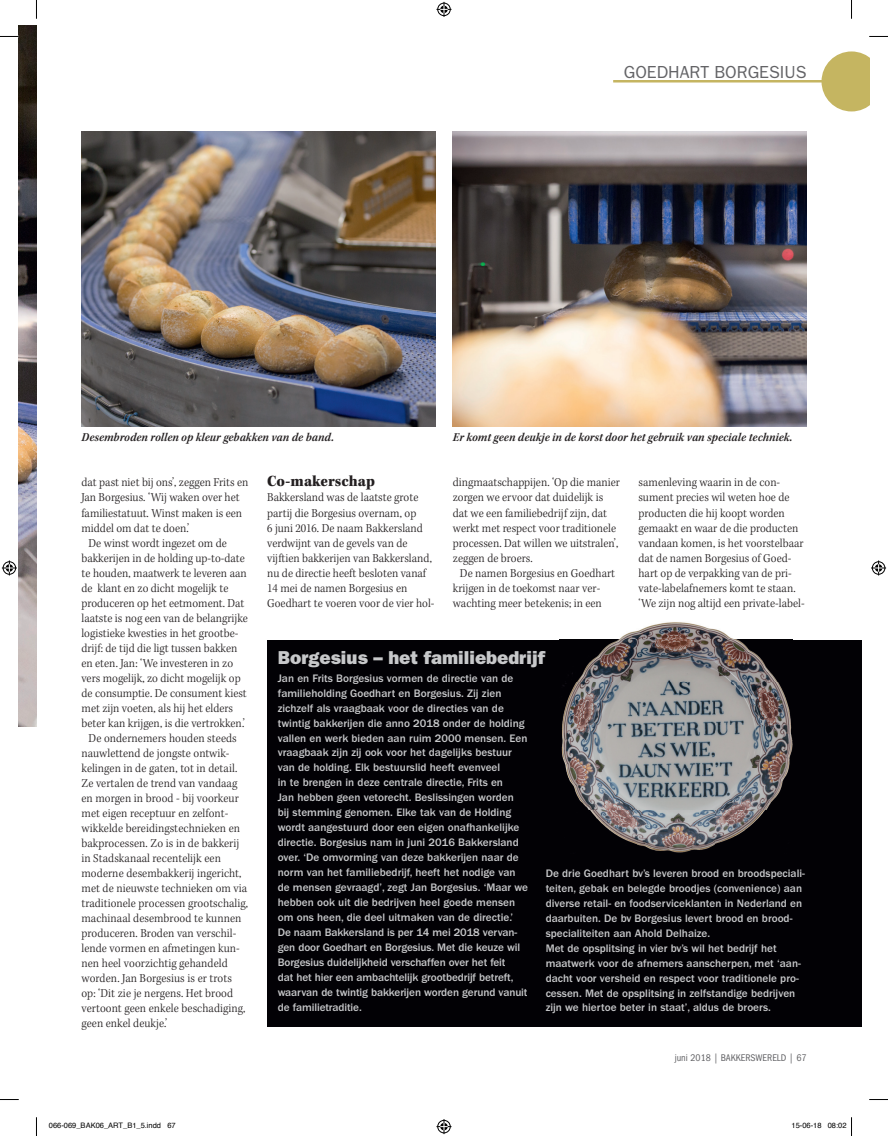
<style>
.page{position:relative;width:888px;height:1136px;background:#fff}
.page>*{position:absolute;margin:0;border:0;box-sizing:border-box;transform-origin:0 0}
.t1{font:18.75px "ITC Franklin Gothic Std Hvy";color:#c7c8ca}
.t2{font:17.5px "ITC Franklin Gothic Std";color:#636366}
.t3{font:16.25px "Kepler Std Black Scn";color:#231f20}
.t4{font:12.5px/15px "Kepler Std Light Scn";color:#231f20}
.t5{font:12.5px "Kepler Std Semibold Scn It";color:#231f20}
.t6{font:500 11.25px/15px "ITC Franklin Gothic Std";color:#c7c8ca}
.t7{font:condensed 10px "ITC Franklin Gothic Std";color:#636366}
.t8{font:7.5px "Helvetica";color:#000}
</style>
<div class="page">
<svg style="left:821px;top:51px;width:48px;height:60px"></svg>
<img style="left:19px;top:26px;width:17px;height:700px">
<img style="left:81px;top:132px;width:354px;height:294px">
<img style="left:453px;top:132px;width:353px;height:294px">
<div style="left:267px;top:640px;width:595px;height:386px;background:#020105"></div>
<hr style="left:613px;top:80px;width:256px;height:3px;background:#c5b561">
<img style="left:559px;top:622px;width:234px;height:231px">
<svg style="left:0;top:36px;width:19px;height:1px"></svg>
<svg style="left:869px;top:36px;width:19px;height:1px"></svg>
<svg style="left:0;top:1099px;width:19px;height:1px"></svg>
<svg style="left:869px;top:1099px;width:19px;height:1px"></svg>
<svg style="left:36px;top:0;width:1px;height:19px"></svg>
<svg style="left:36px;top:1117px;width:1px;height:19px"></svg>
<svg style="left:851px;top:0;width:1px;height:19px"></svg>
<svg style="left:436px;top:2px;width:15px;height:15px"></svg>
<svg style="left:436px;top:1119px;width:15px;height:15px"></svg>
<svg style="left:2px;top:560px;width:15px;height:15px"></svg>
<svg style="left:871px;top:560px;width:15px;height:15px"></svg>
<svg style="left:851px;top:1117px;width:1px;height:19px"></svg>
<h2 class="t2" style="left:624px;top:62px;width:184px">GOEDHART BORGESIUS</h2>
<p class="t5" style="left:81px;top:431px;width:254px">Desembroden rollen op kleur gebakken van de band.</p>
<p class="t5" style="left:453px;top:431px;width:341px">Er komt geen deukje in de korst door het gebruik van speciale techniek.</p>
<p class="t4" style="left:81px;top:476px;width:168px">dat past niet bij ons’, zeggen Frits en</p>
<p class="t4" style="left:81px;top:491px;width:160px">Jan Borgesius. ‘Wij waken over het</p>
<p class="t4" style="left:81px;top:506px;width:162px">familiestatuut. Winst maken is een</p>
<p class="t4" style="left:81px;top:521px;width:109px">middel om dat te doen.’</p>
<p class="t4" style="left:89px;top:536px;width:140px">De winst wordt ingezet om de</p>
<p class="t4" style="left:81px;top:551px;width:165px">bakkerijen in de holding up-to-date</p>
<p class="t4" style="left:81px;top:566px;width:167px">te houden, maatwerk te leveren aan</p>
<p class="t4" style="left:81px;top:581px;width:148px">de klant en zo dicht mogelijk te</p>
<p class="t4" style="left:81px;top:596px;width:164px">produceren op het eetmoment. Dat</p>
<p class="t4" style="left:81px;top:611px;width:168px">laatste is nog een van de belangrijke</p>
<p class="t4" style="left:81px;top:626px;width:158px">logistieke kwesties in het grootbe-</p>
<p class="t4" style="left:81px;top:641px;width:157px">drijf: de tijd die ligt tussen bakken</p>
<p class="t4" style="left:81px;top:656px;width:153px">en eten. Jan: ‘We investeren in zo</p>
<p class="t4" style="left:81px;top:671px;width:161px">vers mogelijk, zo dicht mogelijk op</p>
<p class="t4" style="left:81px;top:686px;width:167px">de consumptie. De consument kiest</p>
<p class="t4" style="left:81px;top:701px;width:153px">met zijn voeten, als hij het elders</p>
<p class="t4" style="left:81px;top:716px;width:165px">beter kan krijgen, is die vertrokken.’</p>
<p class="t4" style="left:89px;top:731px;width:150px">De ondernemers houden steeds</p>
<p class="t4" style="left:81px;top:746px;width:150px">nauwlettend de jongste ontwik-</p>
<p class="t4" style="left:81px;top:761px;width:158px">kelingen in de gaten, tot in detail.</p>
<p class="t4" style="left:81px;top:776px;width:157px">Ze vertalen de trend van vandaag</p>
<p class="t4" style="left:81px;top:791px;width:159px">en morgen in brood - bij voorkeur</p>
<p class="t4" style="left:81px;top:806px;width:148px">met eigen receptuur en zelfont-</p>
<p class="t4" style="left:81px;top:821px;width:160px">wikkelde bereidingstechnieken en</p>
<p class="t4" style="left:81px;top:836px;width:159px">bakprocessen. Zo is in de bakkerij</p>
<p class="t4" style="left:81px;top:851px;width:141px">in Stadskanaal recentelijk een</p>
<p class="t4" style="left:81px;top:866px;width:162px">moderne desembakkerij ingericht,</p>
<p class="t4" style="left:81px;top:881px;width:167px">met de nieuwste technieken om via</p>
<p class="t4" style="left:81px;top:896px;width:168px">traditionele processen grootschalig,</p>
<p class="t4" style="left:81px;top:911px;width:161px">machinaal desembrood te kunnen</p>
<p class="t4" style="left:81px;top:926px;width:156px">produceren. Broden van verschil-</p>
<p class="t4" style="left:81px;top:941px;width:160px">lende vormen en afmetingen kun-</p>
<p class="t4" style="left:81px;top:956px;width:148px">nen heel voorzichtig gehandeld</p>
<p class="t4" style="left:81px;top:971px;width:152px">worden. Jan Borgesius is er trots</p>
<p class="t4" style="left:81px;top:986px;width:153px">op: ‘Dit zie je nergens. Het brood</p>
<p class="t4" style="left:81px;top:1001px;width:165px">vertoont geen enkele beschadiging,</p>
<p class="t4" style="left:81px;top:1016px;width:87px">geen enkel deukje.’</p>
<h3 class="t3" style="left:267px;top:472px;width:109px">Co-makerschap</h3>
<p class="t4" style="left:267px;top:491px;width:169px">Bakkersland was de laatste grote partij die Borgesius overnam, op<br>6 juni 2016. De naam Bakkersland verdwijnt van de gevels van de vijftien bakkerijen van Bakkersland, nu de directie heeft besloten vanaf 14 mei de namen Borgesius en Goedhart te voeren voor de vier hol-</p>
<p class="t4" style="left:453px;top:476px;width:169px">dingmaatschappijen. ‘Op die manier</p>
<p class="t4" style="left:453px;top:491px;width:152px">zorgen we ervoor dat duidelijk is</p>
<p class="t4" style="left:453px;top:506px;width:156px">dat we een familiebedrijf zijn, dat</p>
<p class="t4" style="left:453px;top:521px;width:165px">werkt met respect voor traditionele</p>
<p class="t4" style="left:453px;top:536px;width:167px">processen. Dat willen we uitstralen’,</p>
<p class="t4" style="left:453px;top:551px;width:81px">zeggen de broers.</p>
<p class="t4" style="left:460px;top:566px;width:157px">De namen Borgesius en Goedhart</p>
<p class="t4" style="left:453px;top:581px;width:149px">krijgen in de toekomst naar ver-</p>
<p class="t4" style="left:453px;top:596px;width:150px">wachting meer betekenis; in een</p>
<p class="t4" style="left:638px;top:476px;width:168px">samenleving waarin in de con&shy;sument precies wil weten hoe de producten die hij koopt worden gemaakt en waar de die producten vandaan komen, is het voorstelbaar dat de namen Borgesius of Goed&shy;hart op de verpakking van de pri&shy;vate-labelafnemers komt te staan. ‘We zijn nog altijd een private-label-</p>
<h1 class="t1" style="left:278px;top:646px;width:269px">Borgesius – het familiebedrijf</h1>
<p class="t6" style="left:278px;top:670px;width:252px">Jan en Frits Borgesius vormen de directie van de familieholding Goedhart en Borgesius. Zij zien zichzelf als vraagbaak voor de directies van de twintig bakkerijen die anno 2018 onder de holding vallen en werk bieden aan ruim 2000 mensen. Een vraagbaak zijn zij ook voor het dagelijks bestuur van de holding. Elk bestuurslid heeft evenveel<br>in te brengen in deze centrale directie, Frits en<br>Jan hebben geen vetorecht. Beslissingen worden bij stemming genomen. Elke tak van de Holding wordt aangestuurd door een eigen onafhankelijke directie. Borgesius nam in juni 2016 Bakkersland over. ‘De omvorming van deze bakkerijen naar de norm van het familiebedrijf, heeft het nodige van de mensen gevraagd’, zegt Jan Borgesius. ‘Maar we hebben ook uit die bedrijven heel goede mensen om ons heen, die deel uitmaken van de directie.’ De naam Bakkersland is per 14 mei 2018 vervan&shy;gen door Goedhart en Borgesius. Met die keuze wil Borgesius duidelijkheid verschaffen over het feit<br>dat het hier een ambachtelijk grootbedrijf betreft, waarvan de twintig bakkerijen worden gerund vanuit de familietraditie.</p>
<p class="t6" style="left:546px;top:865px;width:261px">De drie Goedhart bv’s leveren brood en broodspeciali&shy;teiten, gebak en belegde broodjes (convenience) aan diverse retail- en foodserviceklanten in Nederland en daarbuiten. De bv Borgesius levert brood en brood&shy;specialiteiten aan Ahold Delhaize.<br>Met de opsplitsing in vier bv’s wil het bedrijf het maatwerk voor de afnemers aanscherpen, met ‘aan&shy;dacht voor versheid en respect voor traditionele pro&shy;cessen. Met de opsplitsing in zelfstandige bedrijven zijn we hiertoe beter in staat’, aldus de broers.</p>
<p class="t7" style="left:675px;top:1052px;width:134px">juni 2018 | BAKKERSWERELD | 67</p>
<p class="t8" style="left:49px;top:1123px;width:128px">066-069_BAK06_ART_B1_5.indd 67</p>
<p class="t8" style="left:791px;top:1123px;width:57px">15-06-18 08:02</p>
</div>
